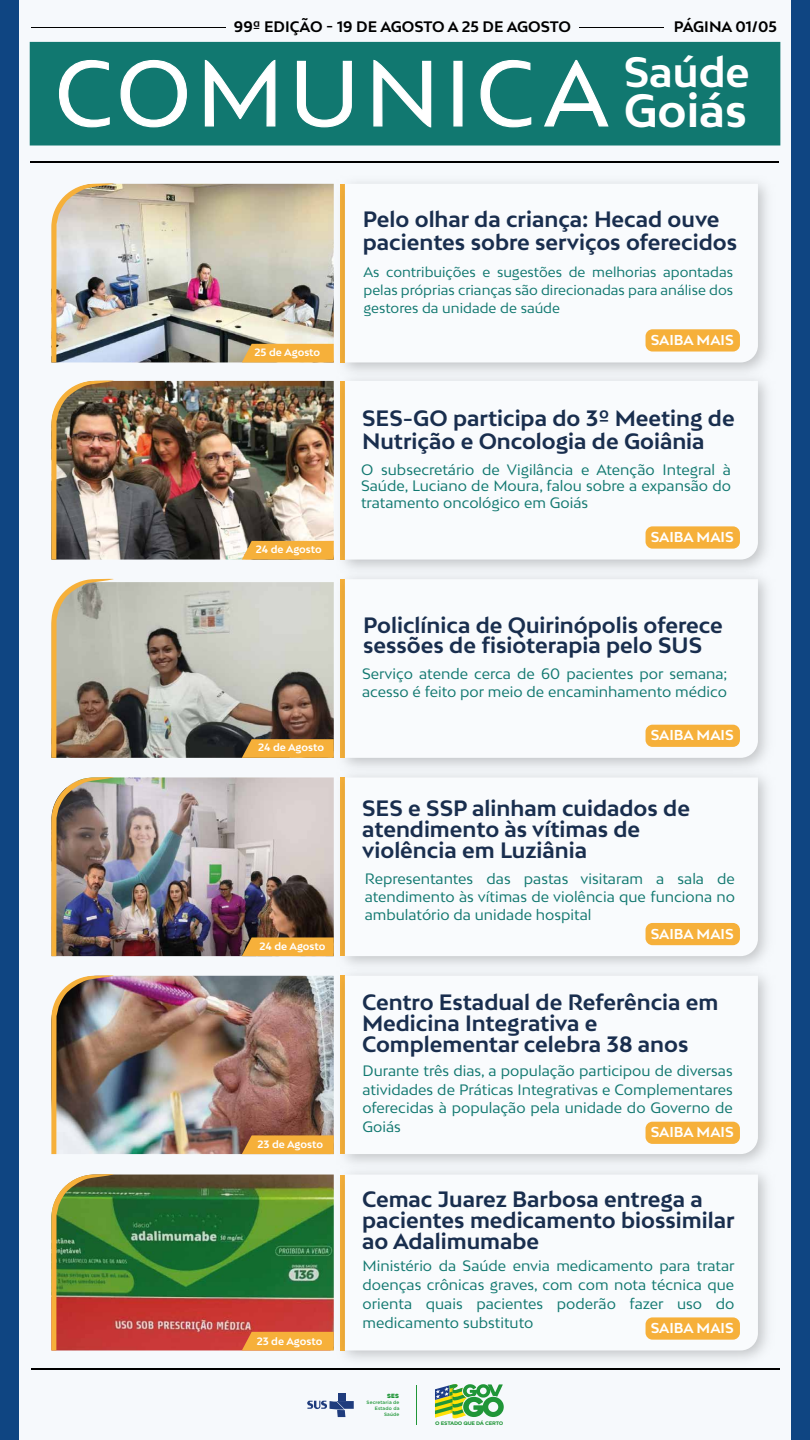
<style>
.page{position:relative;width:810px;height:1440px;background:#fff}
.page>*{position:absolute;margin:0;border:0;box-sizing:border-box;transform-origin:0 0}
.t1{font:700 44.1px "Bw Mitga";color:#fff}
.t2{font:700 40.12px "Bw Mitga";color:#fff}
.t3{font:700 21px/21.1px "Bw Mitga";color:#192e4e}
.t4{font:700 14.4px "Bw Mitga";color:#000}
.t5{font:14.25px/18.7px "Bw Mitga";color:#117870;text-align:justify}
.t6{font:700 13.58px "Bw Mitga";color:#fff}
.t7{font:13.5px/18.1px "Bw Mitga";color:#117870;text-align:justify}
.t8{font:700 10.05px "Bw Mitga";letter-spacing:-.005em;color:#fff}
.t9{font:5.78px "Heavitas";color:#209638}
.t10{font:700 5.1px "Gotham";letter-spacing:-.045em;color:#209638;scale:1.05 1}
.t11{font:500 4.72px/5.7px "Gotham";letter-spacing:.025em;color:#209638;text-align:right}
</style>
<div class="page">
<div style="left:7px;top:0;width:795px;height:1440px;background:#f6f9fc"></div>
<div style="left:0;top:0;width:19px;height:1440px;background:#0f4582"></div>
<div style="left:791px;top:0;width:19px;height:1440px;background:#0f4582"></div>
<div style="left:30px;top:42px;width:750px;height:104px;background:#117870;border:3px solid #117870"></div>
<hr style="left:31px;top:27px;width:195px;height:1px;background:#000">
<hr style="left:579px;top:27px;width:85px;height:1px;background:#000">
<hr style="left:30px;top:161px;width:749px;height:1px;background:#000">
<svg style="left:59px;top:59px;width:51px;height:69px"></svg>
<svg style="left:120px;top:59px;width:67px;height:69px"></svg>
<svg style="left:204px;top:59px;width:72px;height:68px"></svg>
<svg style="left:296px;top:60px;width:56px;height:68px"></svg>
<svg style="left:373px;top:59px;width:59px;height:69px"></svg>
<div style="left:453px;top:61px;width:10px;height:66px;background:#fff;border:1px solid #fff"></div>
<svg style="left:480px;top:59px;width:52px;height:69px"></svg>
<svg style="left:544px;top:59px;width:65px;height:68px"></svg>
<hr style="left:31px;top:1368px;width:749px;height:2px;background:#000">
<img style="left:331px;top:182px;width:436px;height:185px">
<svg style="left:345px;top:184px;width:413px;height:178px"></svg>
<img style="left:116px;top:184px;width:218px;height:178px">
<img style="left:51px;top:183px;width:65px;height:179px">
<div style="left:646px;top:329px;width:94px;height:23px;background:#f6b03a;border-radius:7px"></div>
<div style="left:242px;top:344px;width:92px;height:18px;background:#f6b03a"></div>
<img style="left:331px;top:367px;width:436px;height:199px">
<svg style="left:345px;top:381px;width:413px;height:179px"></svg>
<img style="left:116px;top:381px;width:218px;height:179px">
<img style="left:51px;top:380px;width:65px;height:180px">
<div style="left:646px;top:526px;width:94px;height:23px;background:#f6b03a;border-radius:7px"></div>
<svg style="left:242px;top:541px;width:92px;height:19px;background:#f1b143"></svg>
<img style="left:340px;top:566px;width:427px;height:198px">
<svg style="left:345px;top:579px;width:413px;height:179px"></svg>
<img style="left:116px;top:582px;width:218px;height:176px">
<svg style="left:51px;top:578px;width:65px;height:180px;background:#aa9c86"></svg>
<div style="left:646px;top:725px;width:94px;height:22px;background:#f6b03a;border-radius:7px"></div>
<svg style="left:242px;top:739px;width:92px;height:19px;background:#e7a639"></svg>
<img style="left:331px;top:764px;width:436px;height:198px">
<svg style="left:345px;top:777px;width:413px;height:179px"></svg>
<img style="left:116px;top:777px;width:218px;height:179px">
<img style="left:51px;top:777px;width:65px;height:179px">
<div style="left:646px;top:923px;width:94px;height:22px;background:#f6b03a;border-radius:7px"></div>
<svg style="left:242px;top:937px;width:92px;height:19px;background:#e9a83b"></svg>
<img style="left:331px;top:962px;width:436px;height:199px">
<svg style="left:345px;top:976px;width:413px;height:178px"></svg>
<img style="left:116px;top:976px;width:218px;height:178px">
<img style="left:51px;top:975px;width:65px;height:179px">
<div style="left:646px;top:1122px;width:94px;height:22px;background:#f6b03a;border-radius:7px"></div>
<svg style="left:242px;top:1135px;width:92px;height:19px;background:#eca739"></svg>
<img style="left:331px;top:1161px;width:436px;height:198px">
<svg style="left:345px;top:1175px;width:413px;height:175px"></svg>
<img style="left:116px;top:1175px;width:218px;height:175px">
<svg style="left:51px;top:1174px;width:65px;height:176px;background:#7d723b"></svg>
<div style="left:646px;top:1317px;width:94px;height:23px;background:#f6b03a;border-radius:7px"></div>
<div style="left:242px;top:1332px;width:92px;height:18px;background:#f6b03a"></div>
<div style="left:338px;top:1393px;width:8px;height:7px;background:#1f3c7d"></div>
<svg style="left:307px;top:1401px;width:47px;height:16px"></svg>
<hr style="left:416px;top:1385px;width:1px;height:40px;background:#209638">
<svg style="left:435px;top:1384px;width:69px;height:35px"></svg>
<p class="t4" style="left:234px;top:17px;width:339px">99ª EDIÇÃO - 19 DE AGOSTO A 25 DE AGOSTO</p>
<p class="t4" style="left:674px;top:17px;width:105px">PÁGINA 01/05</p>
<h2 class="t2" style="left:624px;top:45px;width:127px">Saúde</h2>
<h1 class="t1" style="left:624px;top:81px;width:125px">Goiás</h1>
<p class="t8" style="left:255px;top:345px;width:67px">25 de Agosto</p>
<p class="t8" style="left:256px;top:543px;width:68px">24 de Agosto</p>
<p class="t8" style="left:258px;top:741px;width:68px">24 de Agosto</p>
<p class="t8" style="left:260px;top:940px;width:68px">24 de Agosto</p>
<p class="t8" style="left:257px;top:1137px;width:67px">23 de Agosto</p>
<p class="t8" style="left:257px;top:1334px;width:67px">23 de Agosto</p>
<h3 class="t3" style="left:363px;top:207px;width:376px;line-height:23.1px">Pelo olhar da criança: Hecad ouve pacientes sobre serviços oferecidos</h3>
<p class="t7" style="left:363px;top:262px;width:371px">As contribuições e sugestões de melhorias apontadas pelas próprias crianças são direcionadas para análise dos gestores da unidade de saúde</p>
<p class="t6" style="left:651px;top:331px;width:85px">SAIBA MAIS</p>
<h3 class="t3" style="left:362px;top:406px;width:374px;line-height:23.1px">SES-GO participa do 3º Meeting de<br>Nutrição e Oncologia de Goiânia</h3>
<p class="t5" style="left:361px;top:461px;width:371px;line-height:16.6px">O subsecretário de Vigilância e Atenção Integral à Saúde, Luciano de Moura, falou sobre a expansão do tratamento oncológico em Goiás</p>
<p class="t6" style="left:651px;top:528px;width:85px">SAIBA MAIS</p>
<h3 class="t3" style="left:363px;top:614px;width:361px;line-height:20.4px">Policlínica de Quirinópolis oferece sessões de fisioterapia pelo SUS</h3>
<p class="t5" style="left:362px;top:665px;width:367px;line-height:18.1px">Serviço atende cerca de 60 pacientes por semana; acesso é feito por meio de encaminhamento médico</p>
<p class="t6" style="left:651px;top:726px;width:85px">SAIBA MAIS</p>
<h3 class="t3" style="left:362px;top:796px;width:329px;line-height:21.4px">SES e SSP alinham cuidados de atendimento às vítimas de violência em Luziânia</h3>
<p class="t5" style="left:365px;top:869px;width:372px;line-height:18px">Representantes das pastas visitaram a sala de atendimento às vítimas de violência que funciona no ambulatório da unidade hospital</p>
<p class="t6" style="left:651px;top:925px;width:85px">SAIBA MAIS</p>
<h3 class="t3" style="left:362px;top:991px;width:358px">Centro Estadual de Referência em<br>Medicina Integrativa e<br>Complementar celebra 38 anos</h3>
<p class="t5" style="left:363px;top:1061px;width:372px">Durante três dias, a população participou de diversas atividades de Práticas Integrativas e Complementares oferecidas à população pela unidade do Governo de Goiás</p>
<p class="t6" style="left:651px;top:1123px;width:85px">SAIBA MAIS</p>
<h3 class="t3" style="left:362px;top:1188px;width:374px">Cemac Juarez Barbosa entrega a pacientes medicamento biossimilar ao Adalimumabe</h3>
<p class="t5" style="left:363px;top:1256px;width:374px">Ministério da Saúde envia medicamento para tratar doenças crônicas graves, com com nota técnica que orienta quais pacientes poderão fazer uso do medicamento substituto</p>
<p class="t6" style="left:651px;top:1319px;width:85px">SAIBA MAIS</p>
<p class="t9" style="left:387px;top:1393px;width:14px">SES</p>
<p class="t11" style="left:367px;top:1400px;width:34px">Secretaria de<br>Estado da<br>Saúde</p>
<p class="t10" style="left:435px;top:1420px;width:66px">O ESTADO QUE DÁ CERTO</p>
</div>
